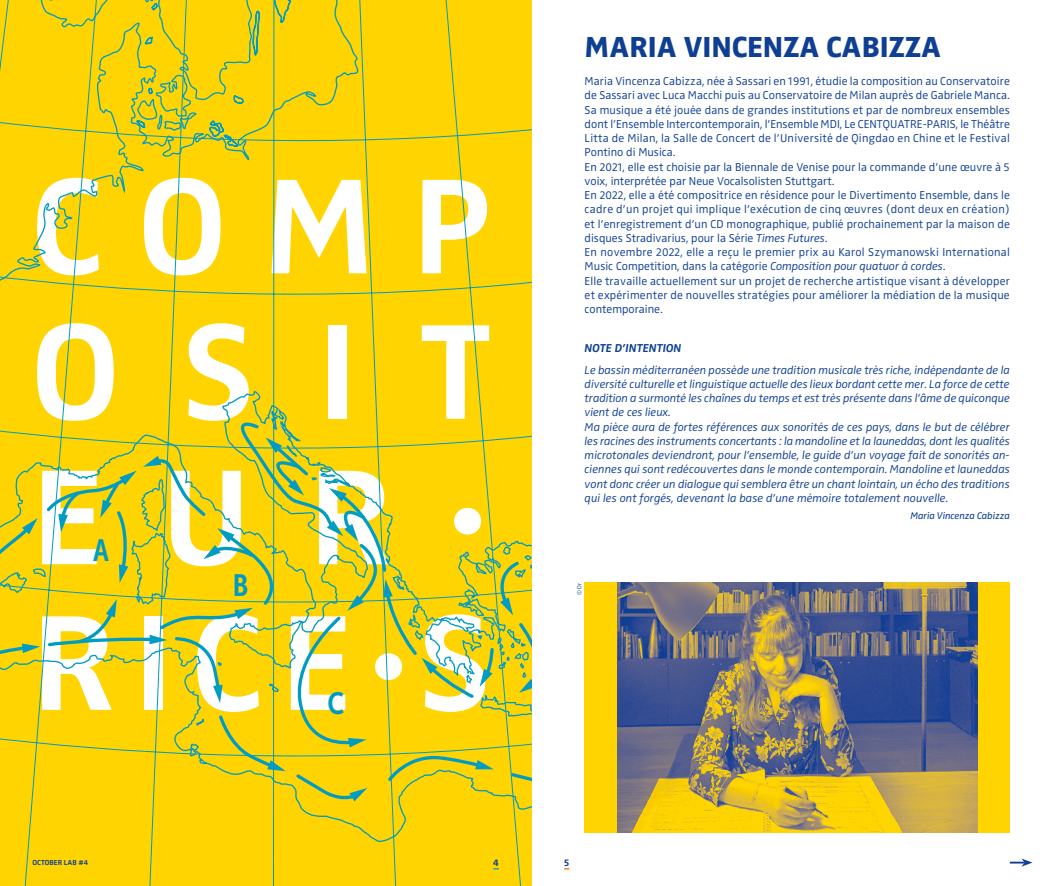
<style>
.page{position:relative;width:1063px;height:886px;background:#fff}
.page>*{position:absolute;margin:0;border:0;box-sizing:border-box;transform-origin:0 0}
.t1{font:140.12px/145.5px "Zwo LF w 6";letter-spacing:.265em;color:#fff;text-align:justify}
.t2{font:30.62px "Museo Sans Condensed 700";color:#009cc4}
.t3{font:30px "Zwo LF w 7";color:#0f3f93}
.t4{font:11.88px/14.2px "Zwo LF w 3";letter-spacing:.005em;color:#0f3f93}
.t5{font:11.88px/14.2px "Zwo LF w 3 Italic";letter-spacing:-.005em;color:#0f3f93}
.t6{font:11.88px "Zwo LF w 6 Italic";color:#0f3f93}
.t7{font:10px "Zwo LF w 4 Italic";letter-spacing:-.01em;color:#0f3f93}
.t8{font:10px "Zwo LF w 6";color:#0f3f93}
.t9{font:7.5px "Zwo LF w 6";color:#0f3f93}
.t10{font:6.25px "Zwo LF w 3";color:#0f3f93}
.s1{font-size:90px}
.s2{font-family:"Zwo LF w 3 Italic"}
</style>
<div class="page">
<svg style="left:1010px;top:858px;width:23px;height:9px"></svg>
<svg style="left:0;top:0;width:531px;height:886px;background:#ebcf0e"></svg>
<div style="left:0;top:0;width:453px;height:394px;background:#ffd400"></div>
<div style="left:585px;top:583px;width:425px;height:250px;background:#ffd400"></div>
<img style="left:617px;top:583px;width:360px;height:250px">
<h1 class="t1" style="left:32px;top:153px;width:461px">COMP OSIT EUR <span class="s1">• </span>RICE<span class="s1">•</span>S</h1>
<h2 class="t2" style="left:93px;top:533px;width:17px">A</h2>
<h2 class="t2" style="left:233px;top:569px;width:17px">B</h2>
<h2 class="t2" style="left:327px;top:686px;width:18px">C</h2>
<p class="t9" style="left:33px;top:858px;width:57px">OCTOBER LAB #4</p>
<p class="t8" style="left:493px;top:857px;width:7px">4</p>
<h3 class="t3" style="left:585px;top:29px;width:358px">MARIA VINCENZA CABIZZA</h3>
<p class="t4" style="left:585px;top:74px;width:427px">Maria Vincenza Cabizza, née à Sassari en 1991, étudie la composition au Conservatoire de Sassari avec Luca Macchi puis au Conservatoire de Milan auprès de Gabriele Manca.<br>Sa musique a été jouée dans de grandes institutions et par de nombreux ensembles dont l’Ensemble Intercontemporain, l’Ensemble MDI, Le CENTQUATRE-PARIS, le Théâtre Litta de Milan, la Salle de Concert de l’Université de Qingdao en Chine et le Festival Pontino di Musica.<br>En 2021, elle est choisie par la Biennale de Venise pour la commande d’une œuvre à 5 voix, interprétée par Neue Vocalsolisten Stuttgart.<br>En 2022, elle a été compositrice en résidence pour le Divertimento Ensemble, dans le cadre d’un projet qui implique l’exécution de cinq œuvres (dont deux en création) et l’enregistrement d’un CD monographique, publié prochainement par la maison de disques Stradivarius, pour la Série <span class="s2">Times Futures</span>.<br>En novembre 2022, elle a reçu le premier prix au Karol Szymanowski International Music Competition, dans la catégorie <span class="s2">Composition pour quatuor à cordes</span>.<br>Elle travaille actuellement sur un projet de recherche artistique visant à développer et expérimenter de nouvelles stratégies pour améliorer la médiation de la musique contemporaine.</p>
<p class="t6" style="left:585px;top:341px;width:98px">NOTE D’INTENTION</p>
<p class="t5" style="left:585px;top:362px;width:427px">Le bassin méditerranéen possède une tradition musicale très riche, indépendante de la diversité culturelle et linguistique actuelle des lieux bordant cette mer. La force de cette tradition a surmonté les chaînes du temps et est très présente dans l’âme de quiconque vient de ces lieux.<br>Ma pièce aura de fortes références aux sonorités de ces pays, dans le but de célébrer les racines des instruments concertants : la mandoline et la launeddas, dont les qualités microtonales deviendront, pour l’ensemble, le guide d’un voyage fait de sonorités an&shy;ciennes qui sont redécouvertes dans le monde contemporain. Mandoline et launeddas vont donc créer un dialogue qui semblera être un chant lointain, un écho des traditions qui les ont forgés, devenant la base d’une mémoire totalement nouvelle.</p>
<p class="t7" style="left:911px;top:510px;width:101px">Maria Vincenza Cabizza</p>
<p class="t10" style="left:576px;top:595px;width:14px;rotate:-90deg">© Dr</p>
<p class="t8" style="left:564px;top:857px;width:7px">5</p>
</div>
